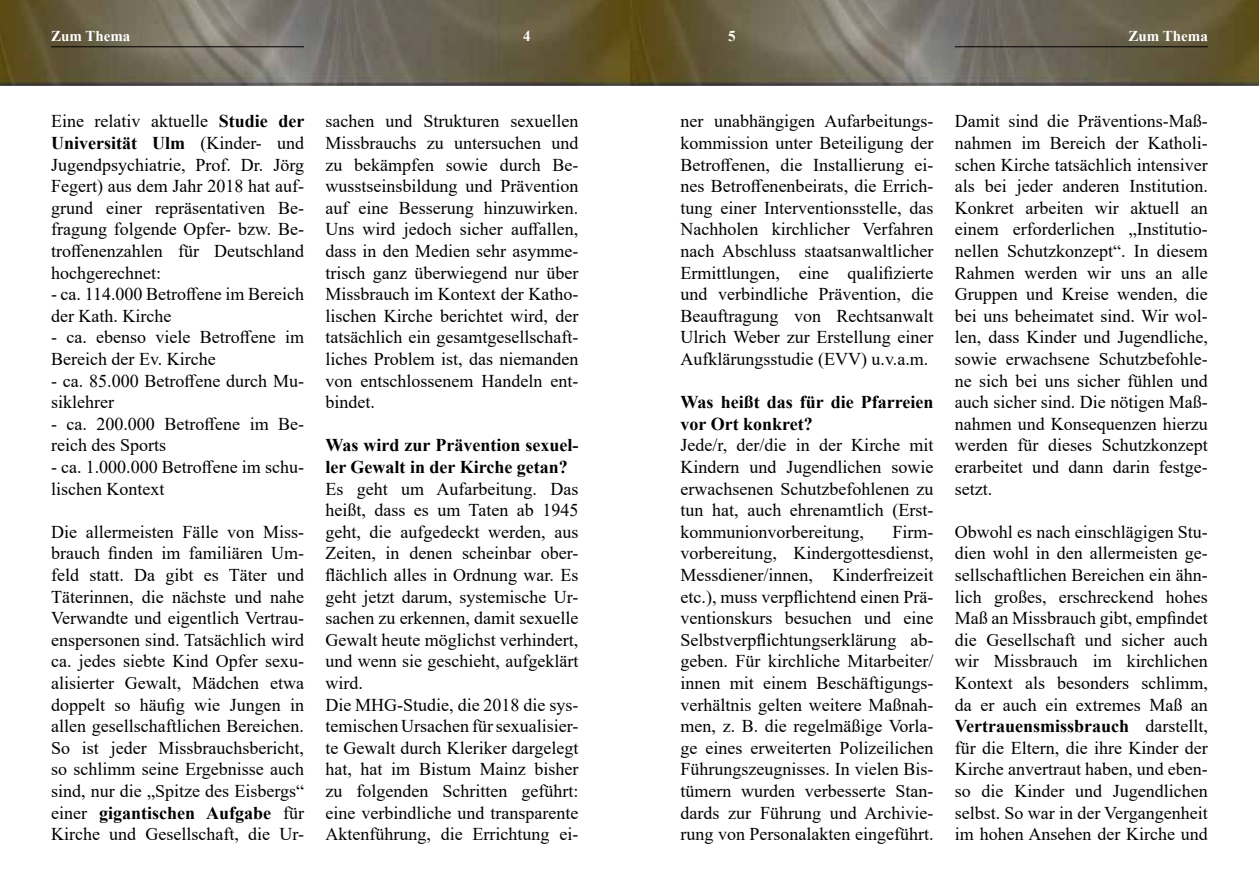
<style>
.page{position:relative;width:1259px;height:893px;background:#fff}
.page>*{position:absolute;margin:0;border:0;box-sizing:border-box;transform-origin:0 0}
.t1{font:18px/21.6px "Times New Roman";color:#000;text-align:justify}
.t2{font:700 18px/21.6px "Times New Roman";color:#000}
.t3{font:700 15px "Times New Roman";color:#fff}
.s1{font-weight:700}
</style>
<div class="page">
<img style="left:0;top:0;width:1259px;height:85px">
<hr style="left:51px;top:46px;width:253px;height:1px;background:#000">
<hr style="left:955px;top:46px;width:253px;height:1px;background:#000">
<p class="t3" style="left:51px;top:25px;width:81px">Zum Thema</p>
<p class="t3" style="left:523px;top:25px;width:9px">4</p>
<p class="t1" style="left:51px;top:110px;width:255px">Eine relativ aktuelle <span class="s1">Studie der Universität Ulm</span> (Kinder- und Jugendpsychiatrie, Prof. Dr. Jörg Fegert) aus dem Jahr 2018 hat auf&shy;grund einer repräsentativen Be&shy;fragung folgende Opfer- bzw. Be&shy;troffenenzahlen für Deutschland hochgerechnet:</p>
<p class="t1" style="left:51px;top:283px;width:255px">- ca. 114.000 Betroffene im Bereich der Kath. Kirche</p>
<p class="t1" style="left:51px;top:326px;width:255px">- ca. ebenso viele Betroffene im<br>Bereich der Ev. Kirche</p>
<p class="t1" style="left:51px;top:369px;width:254px">- ca. 85.000 Betroffene durch Mu&shy;siklehrer</p>
<p class="t1" style="left:51px;top:412px;width:254px">- ca. 200.000 Betroffene im Be&shy;reich des Sports</p>
<p class="t1" style="left:51px;top:455px;width:254px">- ca. 1.000.000 Betroffene im schu&shy;lischen Kontext</p>
<p class="t1" style="left:51px;top:520px;width:255px">Die allermeisten Fälle von Miss&shy;brauch finden im familiären Um&shy;feld statt. Da gibt es Täter und Täterinnen, die nächste und nahe Verwandte und eigentlich Vertrau&shy;enspersonen sind. Tatsächlich wird ca. jedes siebte Kind Opfer sexu&shy;alisierter Gewalt, Mädchen etwa doppelt so häufig wie Jungen in allen gesellschaftlichen Bereichen.<br>So ist jeder Missbrauchsbericht, so schlimm seine Ergebnisse auch sind, nur die „Spitze des Eisbergs“ einer <span class="s1">gigantischen Aufgabe</span> für Kirche und Gesellschaft, die Ur-</p>
<p class="t1" style="left:325px;top:110px;width:255px">sachen und Strukturen sexuellen Missbrauchs zu untersuchen und zu bekämpfen sowie durch Be&shy;wusstseinsbildung und Prävention auf eine Besserung hinzuwirken.<br>Uns wird jedoch sicher auffallen, dass in den Medien sehr asymme&shy;trisch ganz überwiegend nur über Missbrauch im Kontext der Katho&shy;lischen Kirche berichtet wird, der tatsächlich ein gesamtgesellschaft&shy;liches Problem ist, das niemanden von entschlossenem Handeln ent&shy;bindet.</p>
<p class="t2" style="left:325px;top:434px;width:254px">Was wird zur Prävention sexuel&shy;ler Gewalt in der Kirche getan?</p>
<p class="t1" style="left:325px;top:477px;width:255px;text-align:left">Es geht um Aufarbeitung. Das heißt, dass es um Taten ab 1945 geht, die aufgedeckt werden, aus<br>Zeiten, in denen scheinbar ober&shy;flächlich alles in Ordnung war. Es geht jetzt darum, systemische Ur&shy;sachen zu erkennen, damit sexuelle<br>Gewalt heute möglichst verhindert, und wenn sie geschieht, aufgeklärt wird.<br>Die MHG-Studie, die 2018 die sys&shy;temischen Ursachen für sexualisier&shy;te Gewalt durch Kleriker dargelegt hat, hat im Bistum Mainz bisher zu folgenden Schritten geführt: eine verbindliche und transparente<br>Aktenführung, die Errichtung ei-</p>
<p class="t3" style="left:728px;top:25px;width:9px">5</p>
<p class="t3" style="left:1128px;top:25px;width:81px">Zum Thema</p>
<p class="t1" style="left:680px;top:110px;width:255px">ner unabhängigen Aufarbeitungs&shy;kommission unter Beteiligung der Betroffenen, die Installierung ei&shy;nes Betroffenenbeirats, die Errich&shy;tung einer Interventionsstelle, das Nachholen kirchlicher Verfahren nach Abschluss staatsanwaltlicher Ermittlungen, eine qualifizierte und verbindliche Prävention, die Beauftragung von Rechtsanwalt Ulrich Weber zur Erstellung einer Aufklärungsstudie (EVV) u.v.a.m.</p>
<p class="t2" style="left:680px;top:391px;width:254px">Was heißt das für die Pfarreien vor Ort konkret?</p>
<p class="t1" style="left:680px;top:434px;width:254px">Jede/r, der/die in der Kirche mit Kindern und Jugendlichen sowie erwachsenen Schutzbefohlenen zu tun hat, auch ehrenamtlich (Erst&shy;kommunionvorbereitung,</p>
<p class="t1" style="left:680px;top:520px;width:255px;text-indent:212px">Firm&shy;vorbereitung, Kindergottesdienst, Messdiener/innen, Kinderfreizeit etc.), muss verpflichtend einen Prä&shy;ventionskurs besuchen und eine Selbstverpflichtungserklärung ab&shy;geben. Für kirchliche Mitarbeiter/ innen mit einem Beschäftigungs&shy;verhältnis gelten weitere Maßnah&shy;men, z. B. die regelmäßige Vorla&shy;ge eines erweiterten Polizeilichen Führungszeugnisses. In vielen Bis&shy;tümern wurden verbesserte Stan&shy;dards zur Führung und Archivie&shy;rung von Personalakten eingeführt.</p>
<p class="t1" style="left:955px;top:110px;width:255px">Damit sind die Präventions-Maß&shy;nahmen im Bereich der Katholi&shy;schen Kirche tatsächlich intensiver als bei jeder anderen Institution.<br>Konkret arbeiten wir aktuell an einem erforderlichen „Institutio&shy;nellen Schutzkonzept“. In diesem Rahmen werden wir uns an alle Gruppen und Kreise wenden, die bei uns beheimatet sind. Wir wol&shy;len, dass Kinder und Jugendliche, sowie erwachsene Schutzbefohle&shy;ne sich bei uns sicher fühlen und auch sicher sind. Die nötigen Maß&shy;nahmen und Konsequenzen hierzu werden für dieses Schutzkonzept erarbeitet und dann darin festge&shy;setzt.</p>
<p class="t1" style="left:955px;top:520px;width:255px">Obwohl es nach einschlägigen Stu&shy;dien wohl in den allermeisten ge&shy;sellschaftlichen Bereichen ein ähn&shy;lich großes, erschreckend hohes Maß an Missbrauch gibt, empfindet die Gesellschaft und sicher auch wir Missbrauch im kirchlichen Kontext als besonders schlimm, da er auch ein extremes Maß an <span class="s1">Vertrauensmissbrauch</span> darstellt, für die Eltern, die ihre Kinder der Kirche anvertraut haben, und eben&shy;so die Kinder und Jugendlichen selbst. So war in der Vergangenheit im hohen Ansehen der Kirche und</p>
</div>
